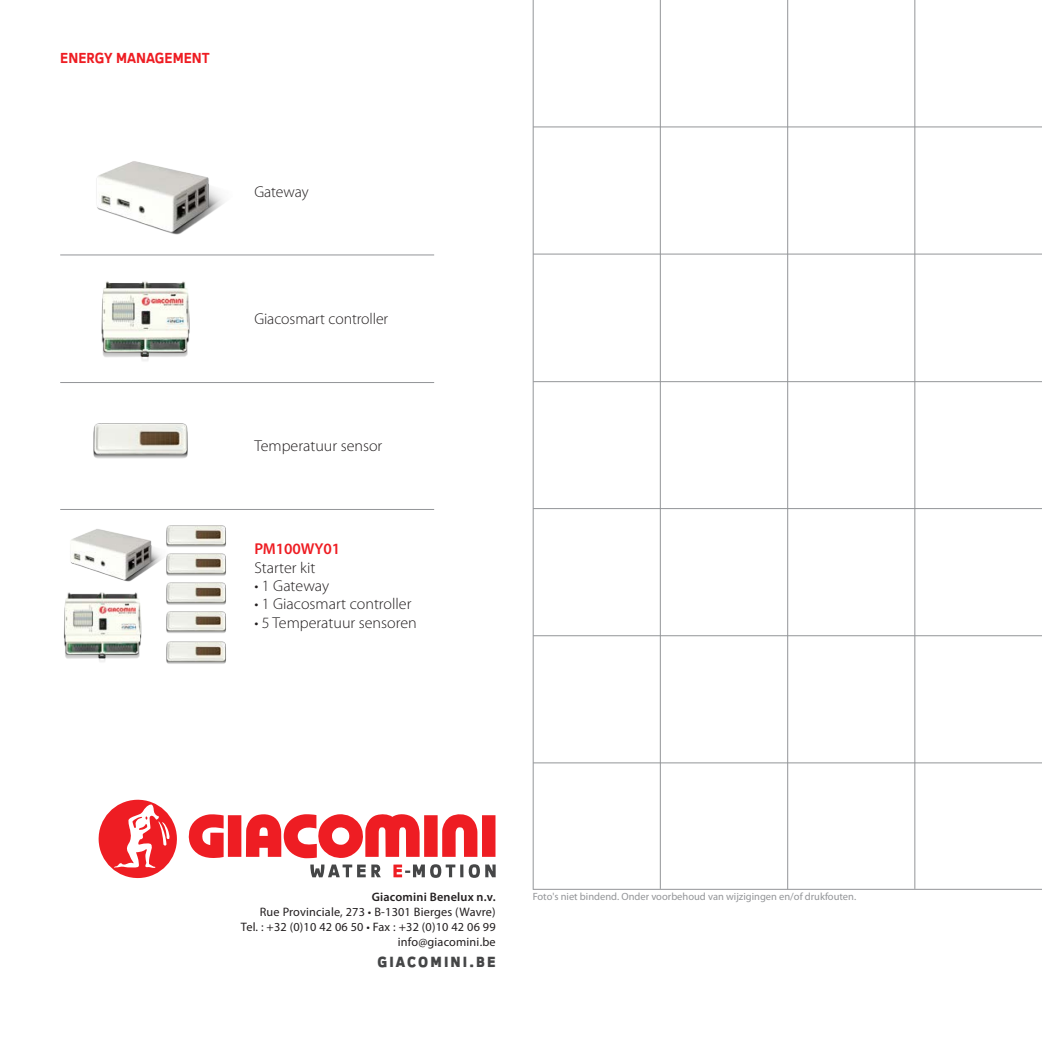
<style>
.page{position:relative;width:1042px;height:1042px;background:#fff}
.page>*{position:absolute;margin:0;border:0;box-sizing:border-box;transform-origin:0 0}
.Panoramica{font:300 15.75px "Myriad Pro";color:#231f20}
.Descrizioni{font:600 15.75px "Myriad Pro";letter-spacing:-.005em;color:#ee1d23}
.Instazione_pos{font:14px "Crank 8 Plus Two";color:#ee1d23}
.Sito_internet{font:14px "Crank 8 Plus Five";letter-spacing:.15em;color:#454647}
.Contatti{font:12.25px/14.7px "Myriad Pro";letter-spacing:.015em;color:#231f20;text-align:right}
.intro{font:10.5px "Myriad Pro";color:#939598}
.s1{font-weight:600}
</style>
<div class="page">
<hr style="left:533px;top:762px;width:509px;height:1px;background:#939598">
<hr style="left:533px;top:635px;width:509px;height:1px;background:#939598">
<hr style="left:533px;top:508px;width:509px;height:1px;background:#939598">
<hr style="left:533px;top:381px;width:509px;height:1px;background:#939598">
<hr style="left:533px;top:254px;width:509px;height:1px;background:#939598">
<hr style="left:533px;top:126px;width:509px;height:1px;background:#939598">
<hr style="left:914px;top:0;width:1px;height:889px;background:#939598">
<hr style="left:787px;top:0;width:1px;height:889px;background:#939598">
<hr style="left:660px;top:0;width:1px;height:889px;background:#939598">
<hr style="left:533px;top:0;width:1px;height:890px;background:#939598">
<hr style="left:533px;top:889px;width:509px;height:1px;background:#939598">
<svg style="left:98px;top:799px;width:398px;height:80px"></svg>
<img style="left:96px;top:161px;width:128px;height:74px">
<img style="left:70px;top:529px;width:86px;height:42px">
<img style="left:60px;top:255px;width:172px;height:106px">
<img style="left:64px;top:571px;width:81px;height:91px">
<img style="left:93px;top:423px;width:95px;height:36px">
<img style="left:156px;top:557px;width:70px;height:19px">
<img style="left:166px;top:582px;width:60px;height:23px">
<img style="left:166px;top:611px;width:60px;height:22px">
<img style="left:156px;top:525px;width:70px;height:32px">
<hr style="left:60px;top:254px;width:374px;height:1px;background:#939598">
<hr style="left:60px;top:382px;width:374px;height:1px;background:#939598">
<hr style="left:60px;top:509px;width:374px;height:1px;background:#939598">
<img style="left:166px;top:641px;width:60px;height:23px">
<p class="Instazione_pos" style="left:60px;top:49px;width:151px">ENERGY MANAGEMENT</p>
<p class="Panoramica" style="left:254px;top:183px;width:56px">Gateway</p>
<p class="Panoramica" style="left:254px;top:310px;width:135px">Giacosmart controller</p>
<p class="Panoramica" style="left:254px;top:436px;width:130px">Temperatuur sensor</p>
<p class="Descrizioni" style="left:254px;top:540px;width:87px">PM100WY01</p>
<p class="Panoramica" style="left:254px;top:558px;width:63px">Starter kit</p>
<p class="Panoramica" style="left:254px;top:576px;width:76px">• 1 Gateway</p>
<p class="Panoramica" style="left:254px;top:595px;width:159px">• 1 Giacosmart controller</p>
<p class="Panoramica" style="left:254px;top:613px;width:164px">• 5 Temperatuur sensoren</p>
<p class="Contatti" style="left:241px;top:890px;width:256px"><span class="s1">Giacomini Benelux n.v.<br></span>Rue Provinciale, 273 • B-1301 Bierges (Wavre)<br>Tel. : +32 (0)10 42 06 50 • Fax : +32 (0)10 42 06 99 info@giacomini.be</p>
<p class="Sito_internet" style="left:377px;top:953px;width:120px">GIACOMINI.BE</p>
<p class="intro" style="left:533px;top:891px;width:325px">Foto's niet bindend. Onder voorbehoud van wijzigingen en/of drukfouten.</p>
</div>
